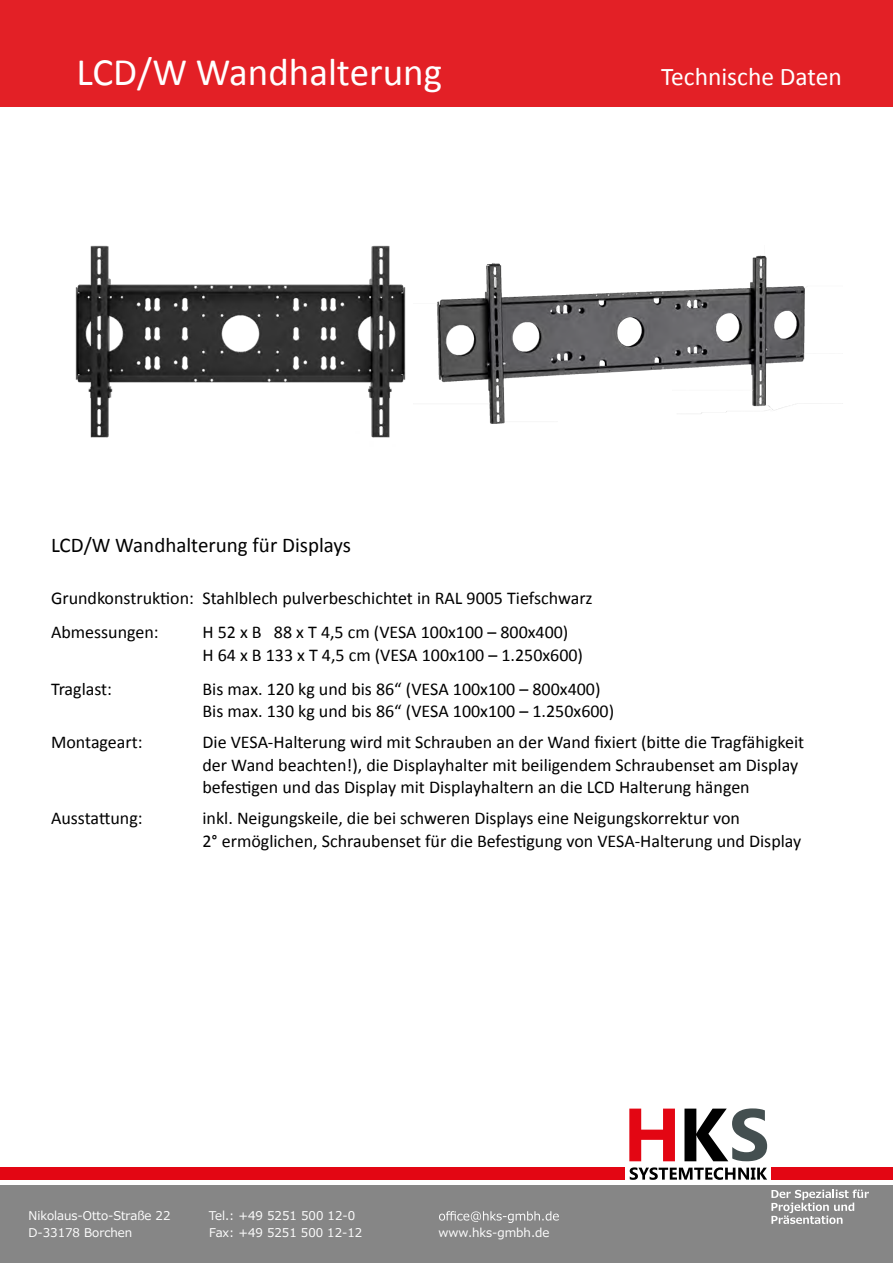
<style>
.page{position:relative;width:893px;height:1263px;background:#fff}
.page>*{position:absolute;margin:0;border:0;box-sizing:border-box;transform-origin:0 0}
.t1{font:39px "Calibri";color:#fff}
.t2{font:25.5px "Calibri";color:#fff}
.t3{font:21px "Calibri";color:#000}
.t4{font:18px/22.5px "Calibri";color:#000}
.t5{font:12px "Meiryo";color:#fff}
</style>
<div class="page">
<div style="left:0;top:0;width:893px;height:106px;background:#e32026"></div>
<div style="left:1px;top:1185px;width:892px;height:78px;background:#868686"></div>
<svg style="left:629px;top:1108px;width:46px;height:53px"></svg>
<svg style="left:684px;top:1108px;width:83px;height:53px"></svg>
<svg style="left:630px;top:1167px;width:137px;height:13px"></svg>
<div style="left:771px;top:1167px;width:122px;height:12px;background:#e30613"></div>
<div style="left:0;top:1167px;width:625px;height:12px;background:#e30613"></div>
<svg style="left:771px;top:1189px;width:98px;height:35px"></svg>
<svg style="left:439px;top:1211px;width:120px;height:12px"></svg>
<img style="left:75px;top:245px;width:331px;height:193px">
<img style="left:437px;top:255px;width:406px;height:169px">
<h1 class="t1" style="left:77px;top:47px;width:367px">LCD/W Wandhalterung</h1>
<h2 class="t2" style="left:661px;top:60px;width:182px">Technische Daten</h2>
<p class="t3" style="left:51px;top:531px;width:302px">LCD/W Wandhalterung für Displays</p>
<p class="t4" style="left:51px;top:581px;width:543px;line-height:34px">Grundkonstruktion: Stahlblech pulverbeschichtet in RAL 9005 Tiefschwarz<br>Abmessungen:</p>
<p class="t4" style="left:202px;top:621px;width:382px">H 52 x B 88 x T 4,5 cm (VESA 100x100 – 800x400)<br>H 64 x B 133 x T 4,5 cm (VESA 100x100 – 1.250x600)</p>
<p class="t4" style="left:51px;top:677px;width:63px">Traglast:</p>
<p class="t4" style="left:202px;top:677px;width:413px">Bis max. 120 kg und bis 86“ (VESA 100x100 – 800x400)<br>Bis max. 130 kg und bis 86“ (VESA 100x100 – 1.250x600)</p>
<p class="t4" style="left:51px;top:731px;width:93px">Montageart:</p>
<p class="t4" style="left:202px;top:731px;width:603px">Die VESA-Halterung wird mit Schrauben an der Wand fixiert (bitte die Tragfähigkeit der Wand beachten!), die Displayhalter mit beiligendem Schraubenset am Display befestigen und das Display mit Displayhaltern an die LCD Halterung hängen</p>
<p class="t4" style="left:51px;top:807px;width:93px">Ausstattung:</p>
<p class="t4" style="left:202px;top:807px;width:600px">inkl. Neigungskeile, die bei schweren Displays eine Neigungskorrektur von<br>2° ermöglichen, Schraubenset für die Befestigung von VESA-Halterung und Display</p>
<p class="t5" style="left:29px;top:1208px;width:144px">Nikolaus-Otto-Straße 22</p>
<p class="t5" style="left:209px;top:1208px;width:148px">Tel.: +49 5251 500 12-0</p>
<p class="t5" style="left:29px;top:1224px;width:105px">D-33178 Borchen</p>
<p class="t5" style="left:209px;top:1224px;width:154px">Fax: +49 5251 500 12-12</p>
<p class="t5" style="left:438px;top:1224px;width:112px">www.hks-gmbh.de</p>
</div>
